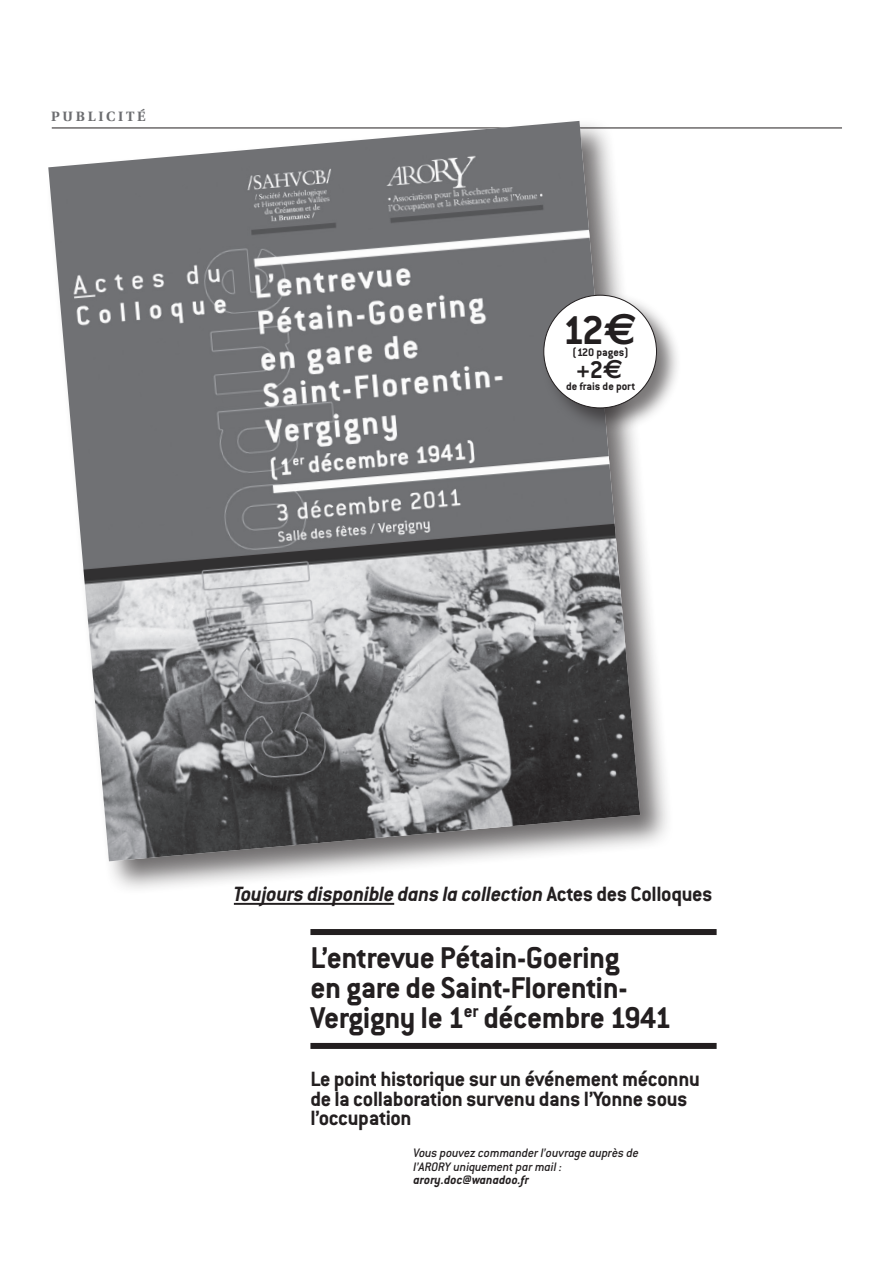
<style>
.page{position:relative;width:893px;height:1263px;background:#fff}
.page>*{position:absolute;margin:0;border:0;box-sizing:border-box;transform-origin:0 0}
.t1{font:700 44.1px "Conduit ITC";color:#231f20}
.t2{font:700 33px/30px "Conduit ITC";letter-spacing:-.015em;color:#231f20}
.t3{font:700 26.4px "Conduit ITC";color:#231f20}
.t4{font:700 22.65px/19.5px "Conduit ITC";letter-spacing:-.015em;color:#231f20}
.t5{font:italic 700 22.65px "Conduit ITC";letter-spacing:-.015em;color:#231f20}
.t6{font:italic 500 13.5px/13.5px "Conduit ITC";letter-spacing:-.015em;color:#231f20}
.t7{font:italic 700 13.5px "Conduit ITC";color:#231f20}
.t8{font:700 13.5px "Utopia";letter-spacing:.2em;color:#6c6d70}
.t9{font:700 12px "Conduit ITC";color:#231f20}
.s1{font-family:"Euro Sans"}
.s2{font-style:normal}
</style>
<div class="page">
<hr style="left:52px;top:128px;width:790px;height:1px;background:#231f20">
<div style="left:310px;top:929px;width:407px;height:6px;background:#231f20"></div>
<div style="left:310px;top:1043px;width:407px;height:6px;background:#231f20"></div>
<hr style="left:234px;top:903px;width:160px;height:2px;background:#231f20">
<div style="left:45px;top:118px;width:629px;height:777px;background:#231f20;opacity:.65"></div>
<img style="left:48px;top:121px;width:592px;height:740px">
<div style="left:541px;top:292px;width:141px;height:141px;background:#231f20;opacity:.6"></div>
<div style="left:544px;top:295px;width:112px;height:113px;background:#fff;border-radius:50%"></div>
<p class="t8" style="left:51px;top:108px;width:96px">PUBLICITÉ</p>
<h1 class="t1" style="left:562px;top:304px;width:76px">12<span class="s1">E</span></h1>
<p class="t9" style="left:573px;top:345px;width:58px">(120 pages)</p>
<p class="t3" style="left:576px;top:354px;width:48px">+2<span class="s1">E</span></p>
<p class="t9" style="left:566px;top:379px;width:71px">de frais de port</p>
<p class="t5" style="left:234px;top:881px;width:480px">Toujours disponible dans la collection <span class="s2">Actes des Colloques</span></p>
<h2 class="t2" style="left:310px;top:942px;width:363px">L’entrevue Pétain-Goering<br>en gare de Saint-Florentin-<br>Vergigny le 1<sup>er</sup> décembre 1941</h2>
<p class="t4" style="left:310px;top:1069px;width:391px">Le point historique sur un événement méconnu de la collaboration survenu dans l’Yonne sous l’occupation</p>
<p class="t6" style="left:414px;top:1146px;width:227px">Vous pouvez commander l’ouvrage auprès de l’ARORY uniquement par mail :</p>
<p class="t7" style="left:414px;top:1172px;width:117px">arory.doc@wanadoo.fr</p>
</div>
